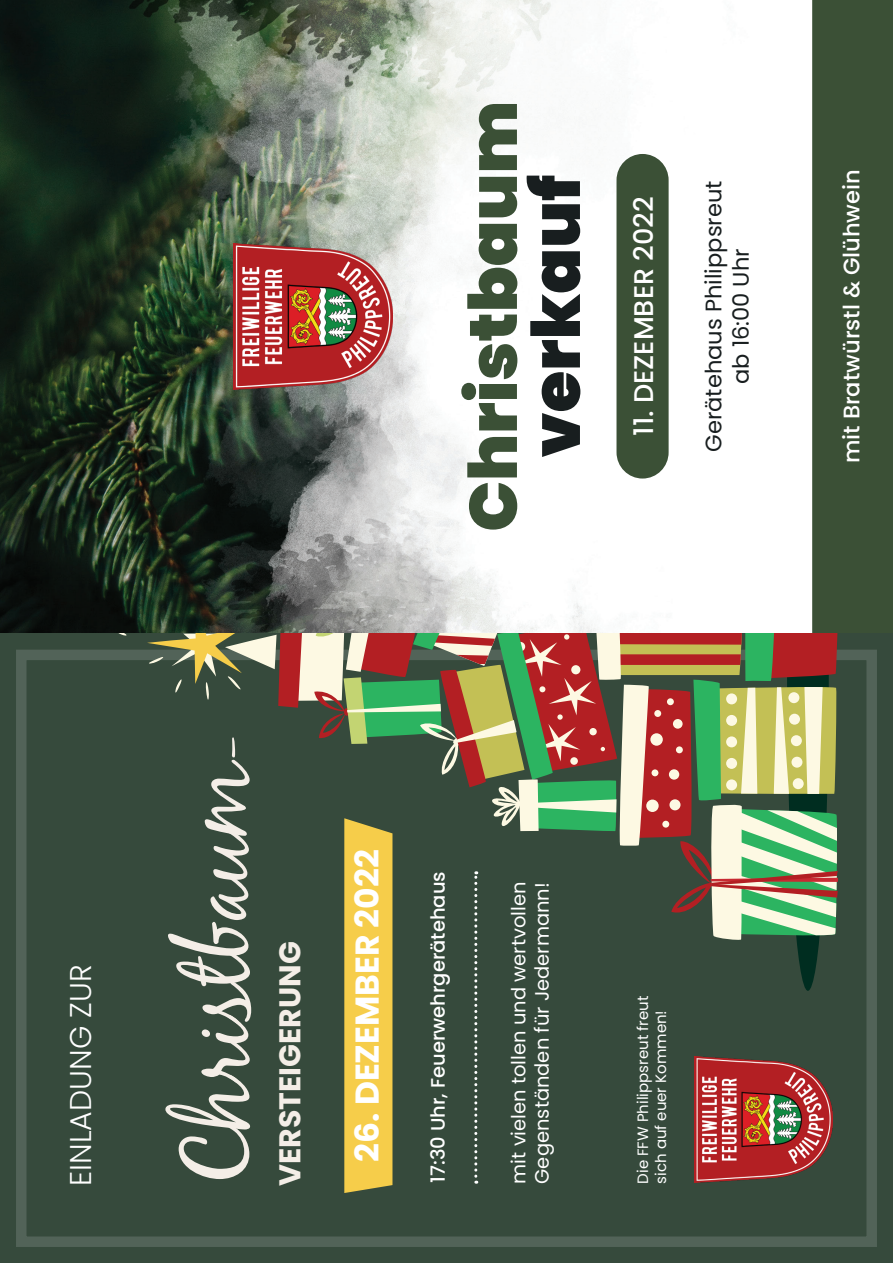
<style>
.page{position:relative;width:893px;height:1263px;background:#fff}
.page>*{position:absolute;margin:0;border:0;box-sizing:border-box;transform-origin:0 0}
.t1{font:91.2px "Black Jack";color:#f4eee7}
.t2{font:900 67.05px "Poppins";color:#3b5036}
.t3{font:900 67.05px "Poppins";color:#181e1f}
.t4{font:700 33px "Poppins";color:#fff}
.t5{font:700 30px "Poppins";color:#f4eee7}
.t6{font:300 30px "Poppins";color:#fff}
.t7{font:500 27px "Poppins";color:#fff}
.t8{font:22.5px/27px "Poppins";color:#181e1f;text-align:center}
.t9{font:500 22.5px "Poppins";color:#fff}
.t10{font:19.5px/23.4px "Poppins";color:#fff}
.t11{font:500 19.5px "Poppins";color:#fff}
.t12{font:15px/18px "Poppins";color:#fff}
.s1{font-size:62.25px}
</style>
<div class="page">
<img style="left:0;top:0;width:667px;height:632px">
<div style="left:812px;top:0;width:81px;height:632px;background:#3b5036"></div>
<img style="left:234px;top:243px;width:158px;height:146px">
<div style="left:616px;top:154px;width:53px;height:324px;background:#3b5036;border-radius:26px"></div>
<div style="left:0;top:634px;width:893px;height:629px;background:#364a3c"></div>
<svg style="left:147px;top:634px;width:694px;height:559px"></svg>
<h2 class="t2" style="left:455px;top:532px;width:432px;rotate:-90deg">Christbaum</h2>
<h2 class="t3" style="left:518px;top:458px;width:284px;rotate:-90deg">verkauf</h2>
<h3 class="t7" style="left:628px;top:436px;width:241px;rotate:-90deg">11. DEZEMBER 2022</h3>
<p class="t8" style="left:700px;top:452px;width:273px;rotate:-90deg">Gerätehaus Philippsreut ab 16:00 Uhr</p>
<p class="t9" style="left:838px;top:463px;width:295px;rotate:-90deg">mit Bratwürstl &amp; Glühwein</p>
<h3 class="t6" style="left:63px;top:1186px;width:223px;rotate:-90deg">EINLADUNG ZUR</h3>
<h1 class="t1" style="left:162px;top:1186px;width:453px;rotate:-90deg">Christbaum<span class="s1">-</span></h1>
<h3 class="t5" style="left:272px;top:1186px;width:246px;rotate:-90deg">VERSTEIGERUNG</h3>
<h3 class="t4" style="left:348px;top:1161px;width:313px;rotate:-90deg">26. DEZEMBER 2022</h3>
<p class="t11" style="left:427px;top:1183px;width:313px;rotate:-90deg">17:30 Uhr, Feuerwehrgerätehaus</p>
<p class="t10" style="left:507px;top:1184px;width:303px;rotate:-90deg">mit vielen tollen und wertvollen<br>Gegenständen für Jedermann!</p>
<p class="t12" style="left:634px;top:1184px;width:189px;rotate:-90deg">Die FFW Philippsreut freut sich auf euer Kommen!</p>
</div>
